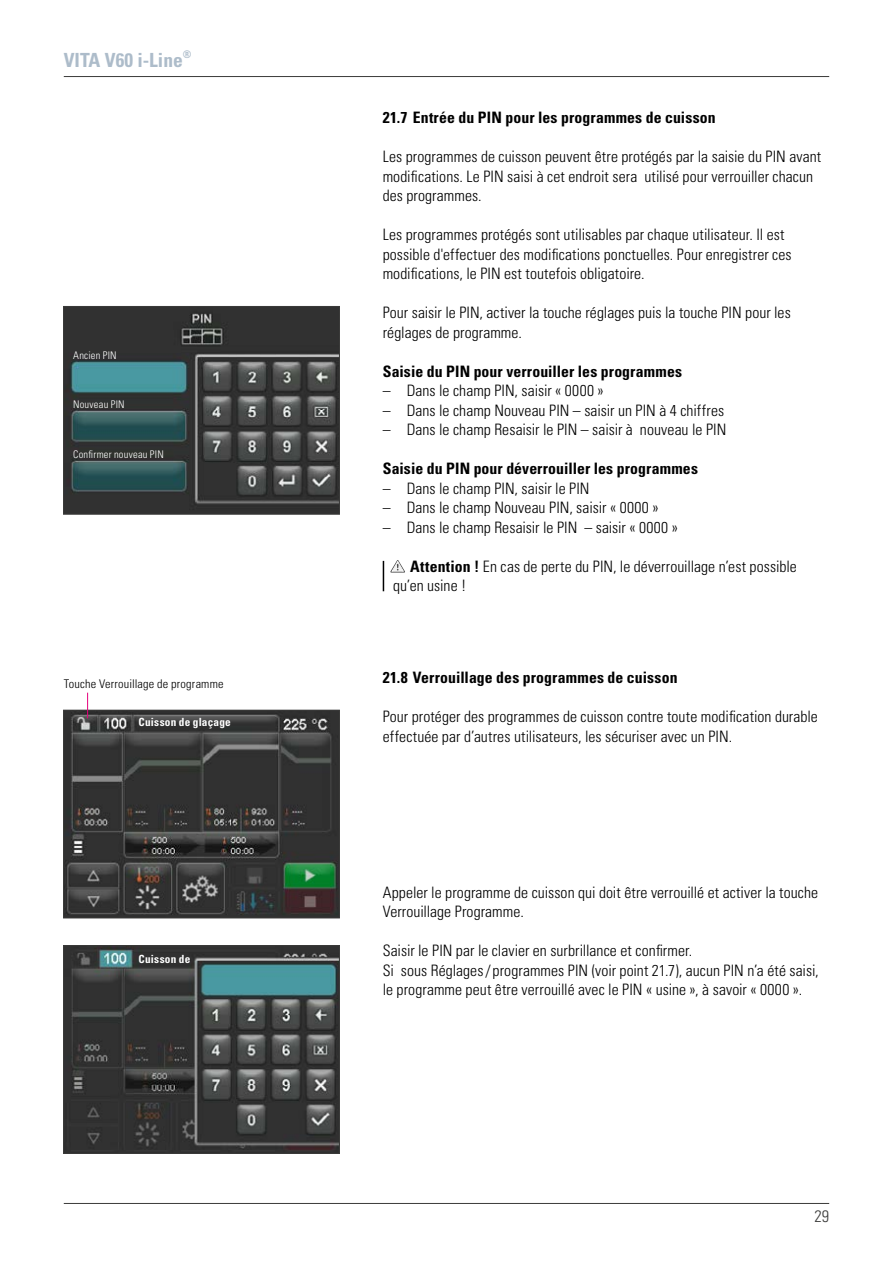
<style>
.page{position:relative;width:893px;height:1263px;background:#fff}
.page>*{position:absolute;margin:0;border:0;box-sizing:border-box;transform-origin:0 0}
.t1{font:700 condensed 19.5px "Univers LT";color:#adbcca}
.t2{font:300 condensed 16.5px "Univers LT";color:#3b3b3a}
.t3{font:300 condensed 15.75px/19.5px "Univers LT";letter-spacing:.005em;color:#000}
.t4{font:700 condensed 15.75px "Univers LT";letter-spacing:.005em;color:#000}
.t5{font:300 condensed 12px "Univers LT";letter-spacing:.015em;color:#000}
.t6{font:700 condensed 11.25px "Univers LT";letter-spacing:.02em;color:#fff}
.t7{font:300 condensed 10.5px "Univers LT";letter-spacing:.02em;color:#fff}
.s1{font-weight:700}
</style>
<div class="page">
<hr style="left:64px;top:1203px;width:765px;height:1px;background:#3b3b3a">
<hr style="left:64px;top:76px;width:765px;height:1px;background:#3b3b3a">
<img style="left:65px;top:712px;width:273px;height:204px">
<div style="left:63px;top:710px;width:277px;height:208px;border:1px solid #3b3b3a"></div>
<img style="left:65px;top:947px;width:273px;height:205px">
<div style="left:63px;top:945px;width:277px;height:209px;border:1px solid #3b3b3a"></div>
<svg style="left:87px;top:693px;width:1px;height:25px"></svg>
<img style="left:65px;top:308px;width:273px;height:204px">
<div style="left:63px;top:306px;width:277px;height:208px;border:1px solid #3b3b3a"></div>
<hr style="left:383px;top:561px;width:1px;height:30px;background:#000">
<svg style="left:390px;top:560px;width:15px;height:13px"></svg>
<p class="t1" style="left:64px;top:48px;width:129px">VITA V60 i-Line<sup>®</sup></p>
<p class="t7" style="left:73px;top:349px;width:45px">Ancien PIN</p>
<p class="t7" style="left:73px;top:398px;width:53px">Nouveau PIN</p>
<p class="t7" style="left:73px;top:448px;width:92px">Confirmer nouveau PIN</p>
<p class="t5" style="left:64px;top:676px;width:161px">Touche Verrouillage de programme</p>
<p class="t6" style="left:139px;top:715px;width:94px">Cuisson de glaçage</p>
<p class="t6" style="left:139px;top:952px;width:53px">Cuisson de</p>
<p class="t4" style="left:383px;top:108px;width:335px">21.7 Entrée du PIN pour les programmes de cuisson</p>
<p class="t3" style="left:383px;top:147px;width:440px">Les programmes de cuisson peuvent être protégés par la saisie du PIN avant modifications. Le PIN saisi à cet endroit sera utilisé pour verrouiller chacun des programmes.</p>
<p class="t3" style="left:383px;top:225px;width:411px">Les programmes protégés sont utilisables par chaque utilisateur. Il est possible d'effectuer des modifications ponctuelles. Pour enregistrer ces modifications, le PIN est toutefois obligatoire.</p>
<p class="t3" style="left:383px;top:303px;width:410px">Pour saisir le PIN, activer la touche réglages puis la touche PIN pour les réglages de programme.</p>
<p class="t4" style="left:383px;top:361px;width:301px">Saisie du PIN pour verrouiller les programmes</p>
<p class="t3" style="left:383px;top:381px;width:222px">– Dans le champ PIN, saisir « 0000 »</p>
<p class="t3" style="left:383px;top:400px;width:343px">– Dans le champ Nouveau PIN – saisir un PIN à 4 chiffres</p>
<p class="t3" style="left:383px;top:420px;width:345px">– Dans le champ Resaisir le PIN – saisir à nouveau le PIN</p>
<p class="t4" style="left:383px;top:459px;width:317px">Saisie du PIN pour déverrouiller les programmes</p>
<p class="t3" style="left:383px;top:478px;width:208px">– Dans le champ PIN, saisir le PIN</p>
<p class="t3" style="left:383px;top:498px;width:277px">– Dans le champ Nouveau PIN, saisir « 0000 »</p>
<p class="t3" style="left:383px;top:517px;width:297px">– Dans le champ Resaisir le PIN – saisir « 0000 »</p>
<p class="t3" style="left:393px;top:556px;width:405px;text-indent:17px"><span class="s1">Attention !</span> En cas de perte du PIN, le déverrouillage n’est possible qu’en usine !</p>
<p class="t4" style="left:383px;top:668px;width:296px">21.8 Verrouillage des programmes de cuisson</p>
<p class="t3" style="left:383px;top:707px;width:437px">Pour protéger des programmes de cuisson contre toute modification durable effectuée par d’autres utilisateurs, les sécuriser avec un PIN.</p>
<p class="t3" style="left:383px;top:882px;width:437px">Appeler le programme de cuisson qui doit être verrouillé et activer la touche<br>Verrouillage Programme.</p>
<p class="t3" style="left:383px;top:941px;width:437px">Saisir le PIN par le clavier en surbrillance et confirmer.<br>Si sous Réglages / programmes PIN (voir point 21.7), aucun PIN n’a été saisi, le programme peut être verrouillé avec le PIN « usine », à savoir « 0000 ».</p>
<p class="t2" style="left:814px;top:1206px;width:16px">29</p>
</div>
